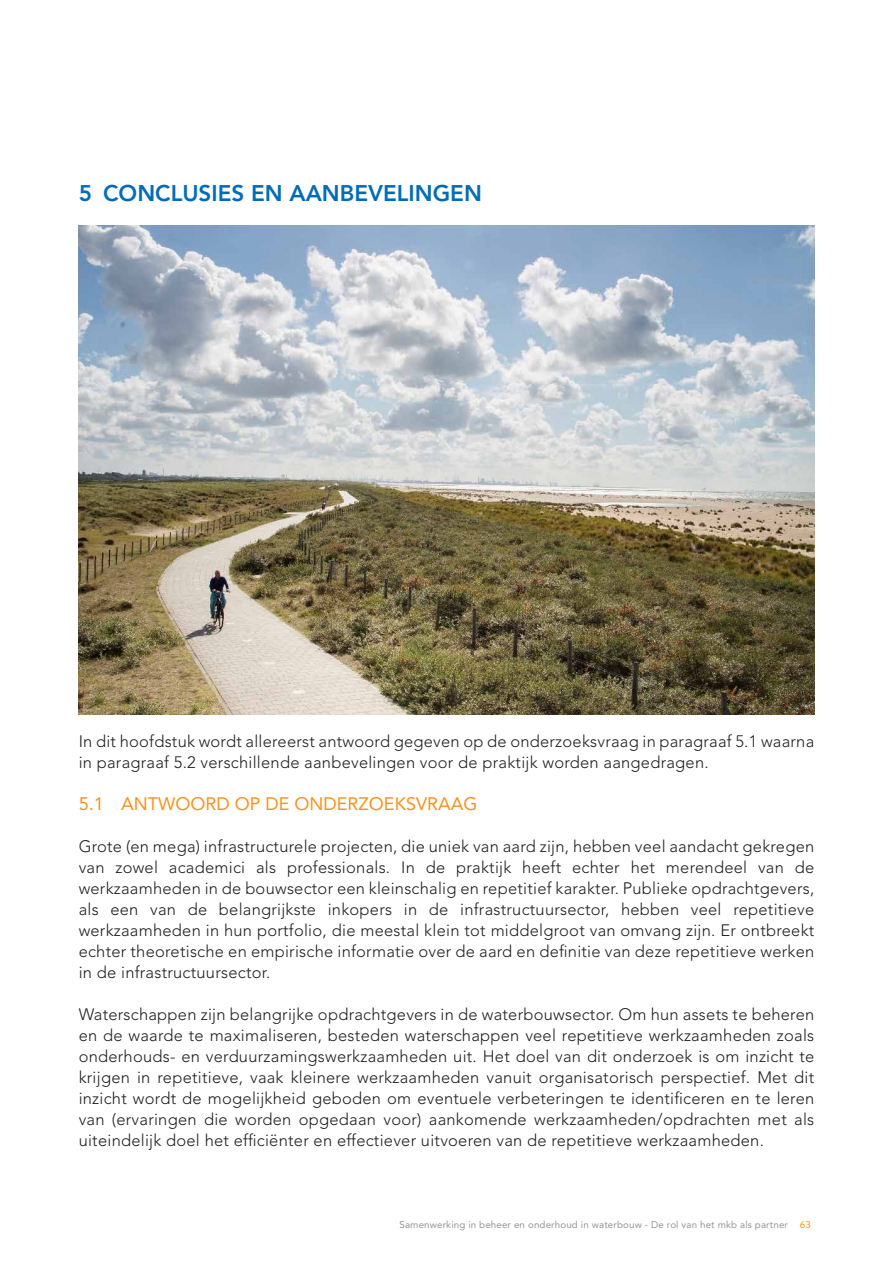
<style>
.page{position:relative;width:893px;height:1263px;background:#fff}
.page>*{position:absolute;margin:0;border:0;box-sizing:border-box;transform-origin:0 0}
.t1{font:800 22.5px "Avenir LT Std";color:#006cb7}
.t2{font:18px "Avenir LT Std";color:#f7931d}
.Leestekst{font:300 16.5px/21px "Avenir LT Std";letter-spacing:.015em;color:#231f20;text-align:justify}
.t3{font:9.75px "Avenir LT Std";letter-spacing:.015em;color:#939598}
.s1{color:#f7931d}
</style>
<div class="page">
<img style="left:79px;top:225px;width:735px;height:489px">
<h1 class="t1" style="left:79px;top:180px;width:405px">5 CONCLUSIES EN AANBEVELINGEN</h1>
<p class="Leestekst" style="left:79px;top:731px;width:737px">In dit hoofdstuk wordt allereerst antwoord gegeven op de onderzoeksvraag in paragraaf 5.1 waarna in paragraaf 5.2 verschillende aanbevelingen voor de praktijk worden aangedragen.</p>
<h2 class="t2" style="left:79px;top:793px;width:400px">5.1 ANTWOORD OP DE ONDERZOEKSVRAAG</h2>
<p class="Leestekst" style="left:79px;top:836px;width:737px">Grote (en mega) infrastructurele projecten, die uniek van aard zijn, hebben veel aandacht gekregen van zowel academici als professionals. In de praktijk heeft echter het merendeel van de werkzaamheden in de bouwsector een kleinschalig en repetitief karakter. Publieke opdrachtgevers, als een van de belangrijkste inkopers in de infrastructuursector, hebben veel repetitieve werkzaamheden in hun portfolio, die meestal klein tot middelgroot van omvang zijn. Er ontbreekt echter theoretische en empirische informatie over de aard en definitie van deze repetitieve werken in de infrastructuursector.</p>
<p class="Leestekst" style="left:79px;top:1004px;width:737px">Waterschappen zijn belangrijke opdrachtgevers in de waterbouwsector. Om hun assets te beheren en de waarde te maximaliseren, besteden waterschappen veel repetitieve werkzaamheden zoals onderhouds- en verduurzamingswerkzaamheden uit. Het doel van dit onderzoek is om inzicht te krijgen in repetitieve, vaak kleinere werkzaamheden vanuit organisatorisch perspectief. Met dit inzicht wordt de mogelijkheid geboden om eventuele verbeteringen te identificeren en te leren van (ervaringen die worden opgedaan voor) aankomende werkzaamheden/opdrachten met als uiteindelijk doel het efficiënter en effectiever uitvoeren van de repetitieve werkzaamheden.</p>
<p class="t3" style="left:399px;top:1219px;width:413px">Samenwerking in beheer en onderhoud in waterbouw - De rol van het mkb als partner <span class="s1">63</span></p>
</div>
